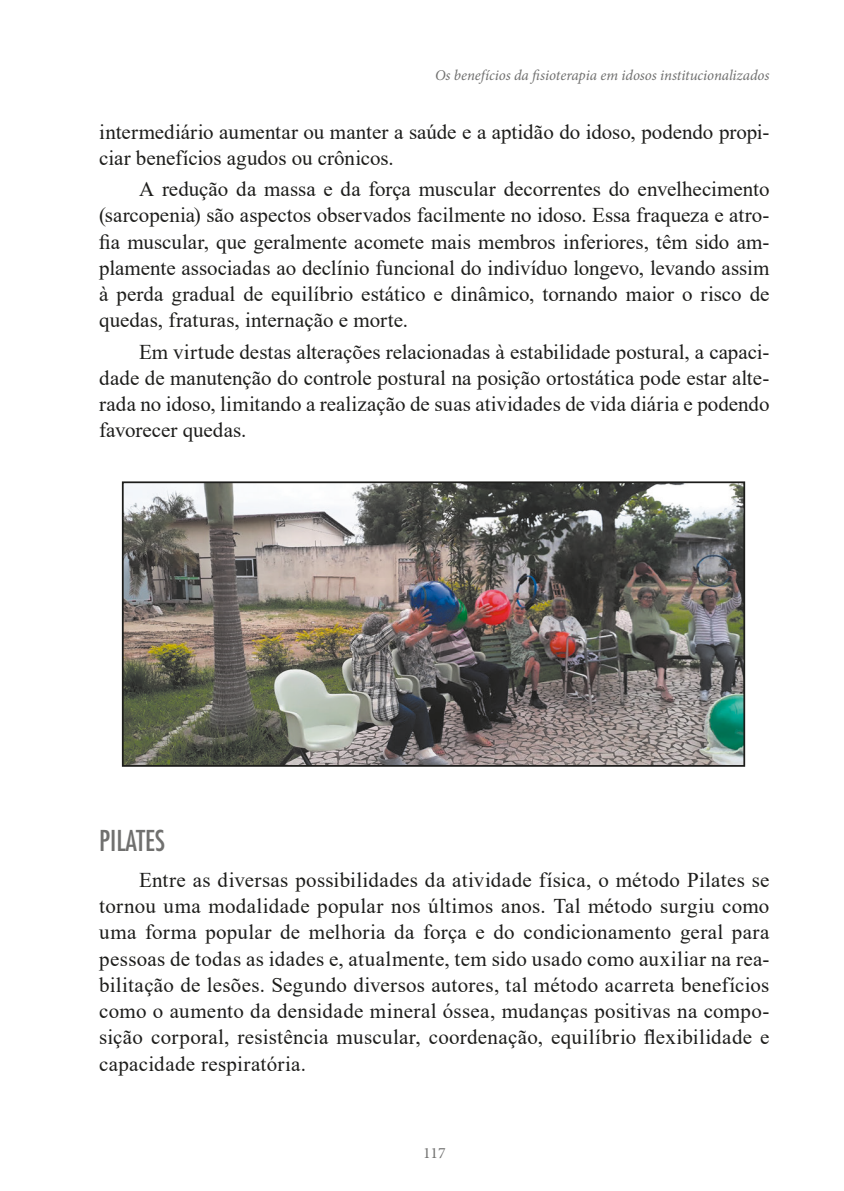
<style>
.page{position:relative;width:844px;height:1191px;background:#fff}
.page>*{position:absolute;margin:0;border:0;box-sizing:border-box;transform-origin:0 0}
.t1{font:condensed 28px "Futura Std";color:#70706f}
.t2{font:21px/26.2px "Times New Roman";letter-spacing:.005em;color:#1d1d1b;text-align:justify}
.t3{font:15.75px "Minion Pro";color:#70706f}
.t4{font:italic 14.88px "Minion Pro";letter-spacing:-.005em;color:#70706f}
</style>
<div class="page">
<img style="left:125px;top:484px;width:617px;height:279px">
<div style="left:122px;top:481px;width:623px;height:285px;border:2px solid #1d1d1b"></div>
<p class="t4" style="left:435px;top:65px;width:336px">Os benefícios da fisioterapia em idosos institucionalizados</p>
<p class="t2" style="left:99px;top:118px;width:671px">intermediário aumentar ou manter a saúde e a aptidão do idoso, podendo propi&shy;ciar benefícios agudos ou crônicos.</p>
<p class="t2" style="left:99px;top:175px;width:671px;text-indent:40px">A redução da massa e da força muscular decorrentes do envelhecimento (sarcopenia) são aspectos observados facilmente no idoso. Essa fraqueza e atro&shy;fia muscular, que geralmente acomete mais membros inferiores, têm sido am&shy;plamente associadas ao declínio funcional do indivíduo longevo, levando assim à perda gradual de equilíbrio estático e dinâmico, tornando maior o risco de quedas, fraturas, internação e morte.</p>
<p class="t2" style="left:99px;top:338px;width:671px;text-indent:40px">Em virtude destas alterações relacionadas à estabilidade postural, a capaci&shy;dade de manutenção do controle postural na posição ortostática pode estar alte&shy;rada no idoso, limitando a realização de suas atividades de vida diária e podendo favorecer quedas.</p>
<h1 class="t1" style="left:99px;top:823px;width:67px">PILATES</h1>
<p class="t2" style="left:99px;top:866px;width:671px;text-indent:40px">Entre as diversas possibilidades da atividade física, o método Pilates se tornou uma modalidade popular nos últimos anos. Tal método surgiu como uma forma popular de melhoria da força e do condicionamento geral para pessoas de todas as idades e, atualmente, tem sido usado como auxiliar na rea&shy;bilitação de lesões. Segundo diversos autores, tal método acarreta benefícios como o aumento da densidade mineral óssea, mudanças positivas na compo&shy;sição corporal, resistência muscular, coordenação, equilíbrio flexibilidade e capacidade respiratória.</p>
<p class="t3" style="left:423px;top:1142px;width:24px">117</p>
</div>
